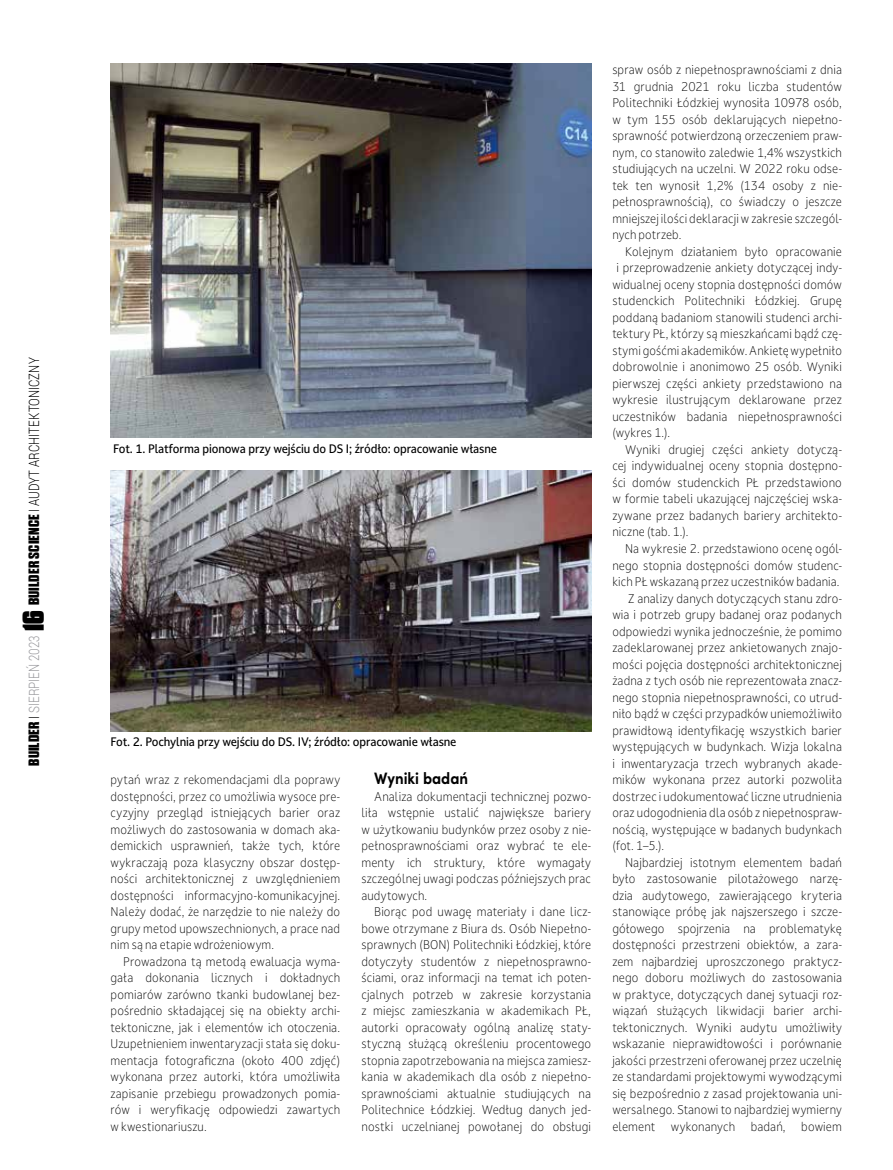
<style>
.page{position:relative;width:893px;height:1170px;background:#fff}
.page>*{position:absolute;margin:0;border:0;box-sizing:border-box;transform-origin:0 0}
.t1{font:700 16.5px "Sofia Pro";color:#000;scale:.9 1}
.t2{font:300 14.25px "Roboto";letter-spacing:.005em;color:#000;scale:.8 1}
.t3{font:300 12px/16.5px "Darkmode On CC";letter-spacing:.01em;color:#000;text-align:justify;scale:.93 1}
.t4{font:300 12px "Darkmode On CC";letter-spacing:.01em;color:#000;scale:.92 1}
.t5{font:500 11.7px "Darkmode On CC";letter-spacing:-.015em;color:#000;scale:.95 1}
.s1{font-family:"Dharma Gothic E";font-weight:700;font-stretch:expanded;font-size:15px}
.s2{color:#98989c}
.s3{font-family:"Dharma Gothic E";font-weight:800;font-size:30px}
</style>
<div class="page">
<img style="left:111px;top:64px;width:480px;height:373px">
<img style="left:111px;top:470px;width:480px;height:261px">
<p class="t2" style="left:24px;top:765px;width:512px;rotate:-90deg"><span class="s1">BUILDER</span> I <span class="s2">SIERPIEŃ 2023</span> <span class="s3">16</span> <span class="s1">BUILDER SCIENCE</span> I AUDYT ARCHITEKTONICZNY</p>
<p class="t5" style="left:113px;top:440px;width:405px">Fot. 1. Platforma pionowa przy wejściu do DS I; źródło: opracowanie własne</p>
<p class="t5" style="left:111px;top:733px;width:366px">Fot. 2. Pochylnia przy wejściu do DS. IV; źródło: opracowanie własne</p>
<p class="t3" style="left:111px;top:771px;width:248px">pytań wraz z rekomendacjami dla poprawy dostępności, przez co umożliwia wysoce pre&shy;cyzyjny przegląd istniejących barier oraz możliwych do zastosowania w domach aka&shy;demickich usprawnień, także tych, które wykraczają poza klasyczny obszar dostęp&shy;ności architektonicznej z uwzględnieniem dostępności informacyjno-komunikacyjnej.<br>Należy dodać, że narzędzie to nie należy do grupy metod upowszechnionych, a prace nad nim są na etapie wdrożeniowym.</p>
<p class="t3" style="left:111px;top:952px;width:248px;text-indent:13px">Prowadzona tą metodą ewaluacja wyma&shy;gała dokonania licznych i dokładnych pomiarów zarówno tkanki budowlanej bez&shy;pośrednio składającej się na obiekty archi&shy;tektoniczne, jak i elementów ich otoczenia.<br>Uzupełnieniem inwentaryzacji stała się doku&shy;mentacja fotograficzna (około 400 zdjęć) wykonana przez autorki, która umożliwiła zapisanie przebiegu prowadzonych pomia&shy;rów i weryfikację odpowiedzi zawartych w kwestionariuszu.</p>
<h1 class="t1" style="left:374px;top:765px;width:106px">Wyniki badań</h1>
<p class="t3" style="left:361px;top:787px;width:248px;text-indent:13px">Analiza dokumentacji technicznej pozwo&shy;liła wstępnie ustalić największe bariery w użytkowaniu budynków przez osoby z nie&shy;pełnosprawnościami oraz wybrać te ele&shy;menty ich struktury, które wymagały szczególnej uwagi podczas późniejszych prac audytowych.</p>
<p class="t3" style="left:361px;top:903px;width:248px;text-indent:13px">Biorąc pod uwagę materiały i dane licz&shy;bowe otrzymane z Biura ds. Osób Niepełno&shy;sprawnych (BON) Politechniki Łódzkiej, które dotyczyły studentów z niepełnosprawno&shy;ściami, oraz informacji na temat ich poten&shy;cjalnych potrzeb w zakresie korzystania z miejsc zamieszkania w akademikach PŁ, autorki opracowały ogólną analizę staty&shy;styczną służącą określeniu procentowego stopnia zapotrzebowania na miejsca zamiesz&shy;kania w akademikach dla osób z niepełno&shy;sprawnościami aktualnie studiujących na Politechnice Łódzkiej. Według danych jed&shy;nostki uczelnianej powołanej do obsługi</p>
<p class="t3" style="left:612px;top:61px;width:248px">spraw osób z niepełnosprawnościami z dnia 31 grudnia 2021 roku liczba studentów Politechniki Łódzkiej wynosiła 10978 osób, w tym 155 osób deklarujących niepełno&shy;sprawność potwierdzoną orzeczeniem praw&shy;nym, co stanowiło zaledwie 1,4% wszystkich studiujących na uczelni. W 2022 roku odse&shy;tek ten wynosił 1,2% (134 osoby z nie&shy;pełnosprawnością), co świadczy o jeszcze mniejszej ilości deklaracji w zakresie szczegól&shy;nych potrzeb.</p>
<p class="t3" style="left:625px;top:243px;width:235px">Kolejnym działaniem było opracowanie</p>
<p class="t3" style="left:616px;top:259px;width:244px">i przeprowadzenie ankiety dotyczącej indy-</p>
<p class="t4" style="left:612px;top:276px;width:251px">widualnej oceny stopnia dostępności domów</p>
<p class="t3" style="left:612px;top:292px;width:248px">studenckich Politechniki Łódzkiej. Grupę</p>
<p class="t3" style="left:612px;top:309px;width:248px">poddaną badaniom stanowili studenci archi-</p>
<p class="t4" style="left:612px;top:326px;width:251px">tektury PŁ, którzy są mieszkańcami bądź czę-</p>
<p class="t4" style="left:612px;top:342px;width:251px">stymi gośćmi akademików. Ankietę wypełniło</p>
<p class="t3" style="left:612px;top:358px;width:248px">dobrowolnie i anonimowo 25 osób. Wyniki</p>
<p class="t3" style="left:612px;top:375px;width:248px">pierwszej części ankiety przedstawiono na</p>
<p class="t3" style="left:612px;top:391px;width:248px">wykresie ilustrującym deklarowane przez</p>
<p class="t3" style="left:612px;top:408px;width:248px">uczestników badania niepełnosprawności</p>
<p class="t4" style="left:612px;top:425px;width:64px">(wykres 1.).</p>
<p class="t3" style="left:625px;top:441px;width:235px">Wyniki drugiej części ankiety dotyczą-</p>
<p class="t3" style="left:612px;top:457px;width:248px">cej indywidualnej oceny stopnia dostępno-</p>
<p class="t3" style="left:612px;top:474px;width:248px">ści domów studenckich PŁ przedstawiono</p>
<p class="t3" style="left:612px;top:490px;width:248px">w formie tabeli ukazującej najczęściej wska-</p>
<p class="t3" style="left:612px;top:507px;width:248px">zywane przez badanych bariery architekto-</p>
<p class="t4" style="left:612px;top:524px;width:84px">niczne (tab. 1.).</p>
<p class="t4" style="left:625px;top:540px;width:237px">Na wykresie 2. przedstawiono ocenę ogól-</p>
<p class="t3" style="left:612px;top:556px;width:248px">nego stopnia dostępności domów studenc-</p>
<p class="t4" style="left:612px;top:573px;width:249px">kich PŁ wskazaną przez uczestników badania.</p>
<p class="t4" style="left:628px;top:590px;width:234px">Z analizy danych dotyczących stanu zdro-</p>
<p class="t3" style="left:612px;top:606px;width:248px">wia i potrzeb grupy badanej oraz podanych</p>
<p class="t3" style="left:612px;top:622px;width:248px">odpowiedzi wynika jednocześnie, że pomimo</p>
<p class="t3" style="left:612px;top:639px;width:248px">zadeklarowanej przez ankietowanych znajo-</p>
<p class="t3" style="left:612px;top:655px;width:248px">mości pojęcia dostępności architektonicznej</p>
<p class="t3" style="left:612px;top:672px;width:248px">żadna z tych osób nie reprezentowała znacz-</p>
<p class="t3" style="left:612px;top:688px;width:248px">nego stopnia niepełnosprawności, co utrud-</p>
<p class="t4" style="left:612px;top:705px;width:251px">niło bądź w części przypadków uniemożliwiło</p>
<p class="t3" style="left:612px;top:721px;width:248px">prawidłową identyfikację wszystkich barier</p>
<p class="t3" style="left:612px;top:738px;width:248px">występujących w budynkach. Wizja lokalna</p>
<p class="t3" style="left:612px;top:754px;width:248px">i inwentaryzacja trzech wybranych akade-</p>
<p class="t3" style="left:612px;top:771px;width:248px">mików wykonana przez autorki pozwoliła</p>
<p class="t4" style="left:612px;top:788px;width:251px">dostrzec i udokumentować liczne utrudnienia</p>
<p class="t4" style="left:612px;top:804px;width:251px">oraz udogodnienia dla osób z niepełnospraw-</p>
<p class="t3" style="left:612px;top:820px;width:248px">nością, występujące w badanych budynkach</p>
<p class="t4" style="left:612px;top:837px;width:58px">(fot. 1–5.).</p>
<p class="t3" style="left:625px;top:853px;width:235px">Najbardziej istotnym elementem badań</p>
<p class="t3" style="left:612px;top:870px;width:248px">było zastosowanie pilotażowego narzę-</p>
<p class="t3" style="left:612px;top:886px;width:248px">dzia audytowego, zawierającego kryteria</p>
<p class="t3" style="left:612px;top:903px;width:248px">stanowiące próbę jak najszerszego i szcze-</p>
<p class="t3" style="left:612px;top:919px;width:248px">gółowego spojrzenia na problematykę</p>
<p class="t3" style="left:612px;top:936px;width:248px">dostępności przestrzeni obiektów, a zara-</p>
<p class="t3" style="left:612px;top:952px;width:248px">zem najbardziej uproszczonego praktycz-</p>
<p class="t3" style="left:612px;top:969px;width:248px">nego doboru możliwych do zastosowania</p>
<p class="t3" style="left:612px;top:985px;width:248px">w praktyce, dotyczących danej sytuacji roz-</p>
<p class="t3" style="left:612px;top:1002px;width:248px">wiązań służących likwidacji barier archi-</p>
<p class="t3" style="left:612px;top:1018px;width:248px">tektonicznych. Wyniki audytu umożliwiły</p>
<p class="t3" style="left:612px;top:1035px;width:248px">wskazanie nieprawidłowości i porównanie</p>
<p class="t4" style="left:612px;top:1052px;width:251px">jakości przestrzeni oferowanej przez uczelnię</p>
<p class="t3" style="left:612px;top:1068px;width:248px">ze standardami projektowymi wywodzącymi</p>
<p class="t3" style="left:612px;top:1084px;width:248px">się bezpośrednio z zasad projektowania uni-</p>
<p class="t4" style="left:612px;top:1101px;width:251px">wersalnego. Stanowi to najbardziej wymierny</p>
<p class="t3" style="left:612px;top:1117px;width:48px">element</p>
<p class="t3" style="left:671px;top:1117px;width:71px">wykonanych</p>
<p class="t3" style="left:751px;top:1117px;width:39px">badań,</p>
<p class="t3" style="left:801px;top:1117px;width:45px">bowiem</p>
</div>
